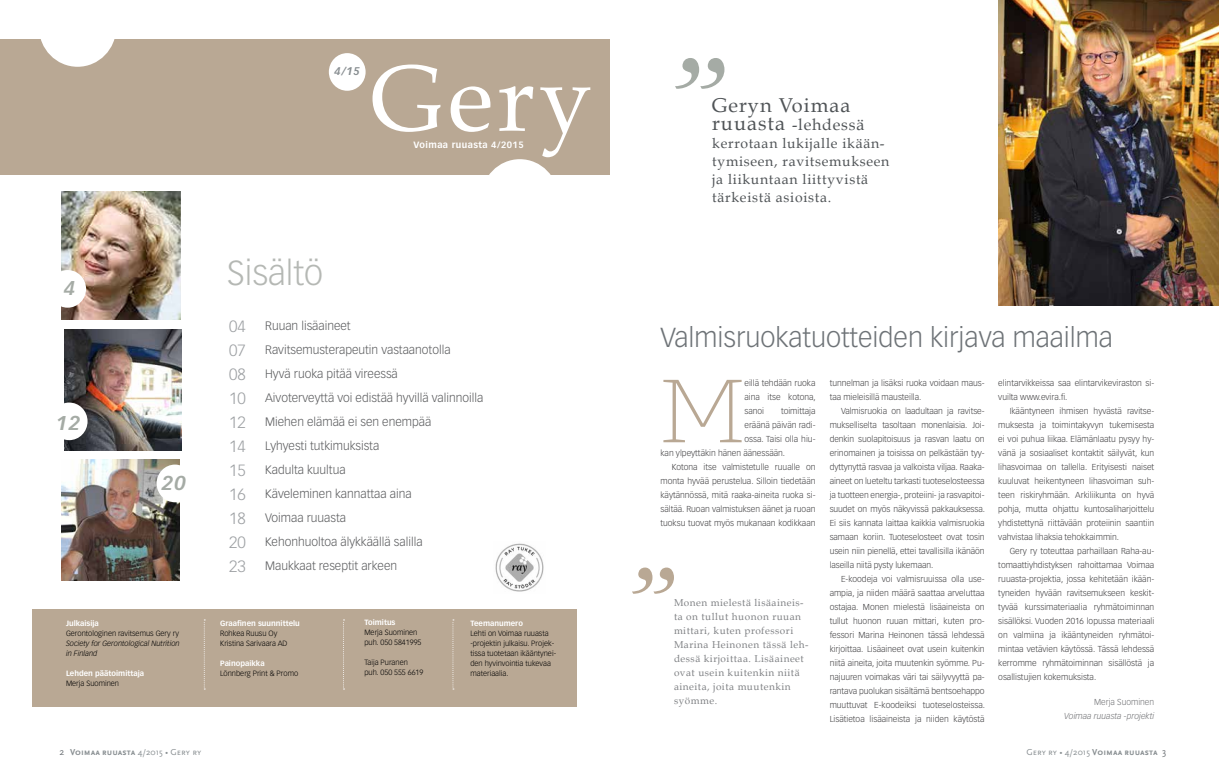
<style>
.page{position:relative;width:1219px;height:780px;background:#fff}
.page>*{position:absolute;margin:0;border:0;box-sizing:border-box;transform-origin:0 0}
.t1{font:94.3px "Book Antiqua";color:#fff}
.t2{font:100 83.2px "Bommer Slab";color:#b9a894}
.t3{font:300 34px "Vectora LT Std";color:#b5b8b4}
.t4{font:300 27px "Vectora LT Std";color:#6e7377}
.t5{font:20px "Book Antiqua";letter-spacing:.05em;color:#505457}
.t6{font:italic 700 19.6px "Vectora LT Std";color:#a5aba5}
.t7{font:16px "Book Antiqua";letter-spacing:.05em;color:#505457}
.t8{font:14px/18px "Book Antiqua";letter-spacing:.05em;color:#505457}
.t9{font:300 12px/24px "Vectora LT Std";color:#58595b}
.t10{font:italic 700 11px "Vectora LT Std";color:#898f92}
.t11{font:10px/14px "Book Antiqua";letter-spacing:.05em;color:#808285}
.t12{font:700 9px "Scala Sans Caps";color:#898f92}
.t13{font:9px "Scala Sans Caps";color:#898f92}
.t14{font:700 9px "Vectora LT Std";letter-spacing:.05em;color:#fff}
.t15{font:300 8.5px/14px "Vectora LT Std";color:#414042;text-align:justify}
.t16{font:italic 300 8.5px "Vectora LT Std";color:#717275}
.t17{font:300 8.5px "Vectora LT Std";color:#717275}
.t18{font:300 7.5px/10px "Vectora LT Std";color:#000}
.t19{font:700 7.5px "Vectora LT Std";color:#fff}
.t20{font:italic 300 7.5px/10px "Vectora LT Std";color:#000}
.s1{font-size:16px;color:#9da0a3}
.s2{font-size:20px}
.s3{font-weight:400;font-size:10px;color:#6e7377}
.s4{font-weight:400}
.s5{font-weight:700}
.s6{font-size:10px;color:#6e7377}
</style>
<div class="page">
<img style="left:61px;top:192px;width:119px;height:127px">
<div style="left:0;top:40px;width:609px;height:135px;background:#b9a894"></div>
<div style="left:33px;top:608px;width:544px;height:98px;background:#b9a894"></div>
<div style="left:481px;top:159px;width:77px;height:79px;background:#fff;border-radius:50%"></div>
<svg style="left:204px;top:619px;width:1px;height:70px"></svg>
<svg style="left:343px;top:619px;width:1px;height:70px"></svg>
<svg style="left:452px;top:619px;width:2px;height:70px"></svg>
<div style="left:329px;top:53px;width:37px;height:38px;background:#fff;border-radius:50%"></div>
<svg style="left:39px;top:39px;width:77px;height:28px"></svg>
<svg style="left:675px;top:58px;width:49px;height:31px"></svg>
<img style="left:64px;top:329px;width:118px;height:121px">
<img style="left:61px;top:459px;width:118px;height:121px">
<div style="left:49px;top:270px;width:37px;height:38px;background:#fff;border-radius:50%"></div>
<div style="left:51px;top:402px;width:37px;height:38px;background:#fff;border-radius:50%"></div>
<div style="left:157px;top:464px;width:36px;height:38px;background:#fff;border-radius:50%"></div>
<img style="left:495px;top:543px;width:49px;height:49px">
<img style="left:998px;top:0;width:221px;height:305px">
<svg style="left:632px;top:567px;width:42px;height:27px"></svg>
<p class="t10" style="left:335px;top:65px;width:27px">4/15</p>
<h1 class="t1" style="left:371px;top:40px;width:222px">Gery</h1>
<p class="t14" style="left:413px;top:140px;width:112px">Voimaa ruuasta 4/2015</p>
<h3 class="t6" style="left:64px;top:276px;width:13px">4</h3>
<h3 class="t6" style="left:56px;top:411px;width:26px">12</h3>
<h3 class="t6" style="left:162px;top:471px;width:26px">20</h3>
<p class="t19" style="left:66px;top:619px;width:34px">Julkaisija</p>
<p class="t18" style="left:66px;top:628px;width:114px">Gerontologinen ravitsemus Gery ry</p>
<p class="t20" style="left:66px;top:638px;width:115px">Society for Gerontological Nutrition in Finland</p>
<p class="t19" style="left:66px;top:669px;width:80px">Lehden päätoimittaja</p>
<p class="t18" style="left:66px;top:678px;width:55px">Merja Suominen</p>
<h3 class="t3" style="left:227px;top:253px;width:97px">Sisältö</h3>
<p class="t9" style="left:229px;top:313px;width:256px"><span class="s1">04</span> Ruuan lisäaineet<br><span class="s1">07</span> Ravitsemusterapeutin vastaanotolla<br><span class="s1">08</span> Hyvä ruoka pitää vireessä<br><span class="s1">10</span> Aivoterveyttä voi edistää hyvillä valinnoilla<br><span class="s1">12</span> Miehen elämää ei sen enempää<br><span class="s1">14</span> Lyhyesti tutkimuksista<br><span class="s1">15</span> Kadulta kuultua<br><span class="s1">16</span> Käveleminen kannattaa aina<br><span class="s1">18</span> Voimaa ruuasta<br><span class="s1">20</span> Kehonhuoltoa älykkäällä salilla<br><span class="s1">23</span> Maukkaat reseptit arkeen</p>
<p class="t19" style="left:220px;top:619px;width:81px">Graafinen suunnittelu</p>
<p class="t18" style="left:220px;top:628px;width:69px">Rohkea Ruusu Oy<br>Kristina Sarivaara AD</p>
<p class="t19" style="left:220px;top:659px;width:46px">Painopaikka</p>
<p class="t18" style="left:220px;top:668px;width:80px">Lönnberg Print &amp; Promo</p>
<p class="t19" style="left:364px;top:618px;width:33px">Toimitus</p>
<p class="t18" style="left:364px;top:627px;width:59px">Merja Suominen puh. 050 5841995</p>
<p class="t18" style="left:364px;top:657px;width:61px">Taija Puranen puh. 050 555 6619</p>
<p class="t19" style="left:470px;top:618px;width:54px">Teemanumero</p>
<p class="t18" style="left:470px;top:628px;width:87px">Lehti on Voimaa ruuasta -projektin julkaisu. Projek&shy;tissa tuotetaan ikääntynei&shy;den hyvinvointia tukevaa materiaalia.</p>
<h3 class="t5" style="left:712px;top:92px;width:140px">Geryn Voimaa</h3>
<h3 class="t7" style="left:712px;top:114px;width:154px"><span class="s2">ruuasta</span> -lehdessä</h3>
<h3 class="t8" style="left:712px;top:134px;width:179px">kerrotaan lukijalle ikään&shy;tymiseen, ravitsemukseen ja liikuntaan liittyvistä tärkeistä asioista.</h3>
<h3 class="t4" style="left:660px;top:321px;width:454px">Valmisruokatuotteiden kirjava maailma</h3>
<h2 class="t2" style="left:660px;top:352px;width:85px">M</h2>
<p class="t15" style="left:744px;top:376px;width:73px">eillä tehdään ruoka aina itse kotona, sanoi</p>
<p class="t15" style="left:781px;top:404px;width:36px">toimittaja</p>
<p class="t15" style="left:744px;top:418px;width:72px">eräänä päivän radi-</p>
<p class="t15" style="left:744px;top:432px;width:72px">ossa. Taisi olla hiu-</p>
<p class="t15" style="left:660px;top:446px;width:126px">kan ylpeyttäkin hänen äänessään.</p>
<p class="t15" style="left:672px;top:460px;width:145px">Kotona itse valmistetulle ruualle on</p>
<p class="t15" style="left:660px;top:474px;width:156px">monta hyvää perustelua. Silloin tiedetään</p>
<p class="t15" style="left:660px;top:488px;width:156px">käytännössä, mitä raaka-aineita ruoka si-</p>
<p class="t15" style="left:660px;top:502px;width:156px">sältää. Ruoan valmistuksen äänet ja ruoan</p>
<p class="t15" style="left:660px;top:516px;width:156px">tuoksu tuovat myös mukanaan kodikkaan</p>
<p class="t11" style="left:674px;top:595px;width:136px">Monen mielestä lisäaineis&shy;ta on tullut huonon ruuan mittari, kuten professori<br>Marina Heinonen tässä leh&shy;dessä kirjoittaa. Lisäaineet ovat usein kuitenkin niitä aineita, joita muutenkin syömme.</p>
<p class="t15" style="left:830px;top:376px;width:156px">tunnelman ja lisäksi ruoka voidaan maus&shy;taa mieleisillä mausteilla.</p>
<p class="t15" style="left:830px;top:404px;width:157px;text-indent:11px">Valmisruokia on laadultaan ja ravitse&shy;mukselliselta tasoltaan monenlaisia. Joi&shy;denkin suolapitoisuus ja rasvan laatu on erinomainen ja toisissa on pelkästään tyy&shy;dyttynyttä rasvaa ja valkoista viljaa. Raaka&shy;aineet on lueteltu tarkasti tuoteselosteessa ja tuotteen energia-, proteiini- ja rasvapitoi&shy;suudet on myös näkyvissä pakkauksessa.<br>Ei siis kannata laittaa kaikkia valmisruokia samaan koriin. Tuoteselosteet ovat tosin usein niin pienellä, ettei tavallisilla ikänäön laseilla niitä pysty lukemaan.</p>
<p class="t15" style="left:830px;top:572px;width:157px;text-indent:11px">E-koodeja voi valmisruuissa olla use&shy;ampia, ja niiden määrä saattaa arveluttaa ostajaa. Monen mielestä lisäaineista on tullut huonon ruuan mittari, kuten pro&shy;fessori Marina Heinonen tässä lehdessä kirjoittaa. Lisäaineet ovat usein kuitenkin niitä aineita, joita muutenkin syömme. Pu&shy;najuuren voimakas väri tai säilyvyyttä pa&shy;rantava puolukan sisältämä bentsoehappo muuttuvat E-koodeiksi tuoteselosteissa.<br>Lisätietoa lisäaineista ja niiden käytöstä</p>
<p class="t15" style="left:998px;top:376px;width:157px">elintarvikkeissa saa elintarvikeviraston si&shy;vuilta www.evira.fi.</p>
<p class="t15" style="left:998px;top:404px;width:157px;text-indent:11px">Ikääntyneen ihmisen hyvästä ravitse&shy;muksesta ja toimintakyvyn tukemisesta ei voi puhua liikaa. Elämänlaatu pysyy hy&shy;vänä ja sosiaaliset kontaktit säilyvät, kun lihasvoimaa on tallella. Erityisesti naiset kuuluvat heikentyneen lihasvoiman suh&shy;teen riskiryhmään. Arkiliikunta on hyvä pohja, mutta ohjattu kuntosaliharjoittelu yhdistettynä riittävään proteiinin saantiin vahvistaa lihaksia tehokkaimmin.</p>
<p class="t15" style="left:998px;top:544px;width:157px;text-indent:11px">Gery ry toteuttaa parhaillaan Raha-au&shy;tomaattiyhdistyksen rahoittamaa Voimaa ruuasta-projektia, jossa kehitetään ikään&shy;tyneiden hyvään ravitsemukseen keskit&shy;tyvää kurssimateriaalia ryhmätoiminnan sisällöksi. Vuoden 2016 lopussa materiaali on valmiina ja ikääntyneiden ryhmätoi&shy;mintaa vetävien käytössä. Tässä lehdessä kerromme ryhmätoiminnan sisällöstä ja osallistujien kokemuksista.</p>
<p class="t17" style="left:1094px;top:697px;width:62px">Merja Suominen</p>
<p class="t16" style="left:1064px;top:711px;width:92px">Voimaa ruuasta -projekti</p>
<p class="t12" style="left:60px;top:747px;width:143px"><span class="s3">2</span> Voimaa ruuasta <span class="s4">4/2015 • Gery ry</span></p>
<p class="t13" style="left:1026px;top:747px;width:142px">Gery ry • 4/2015 <span class="s5">Voimaa ruuasta</span> <span class="s6">3</span></p>
</div>
